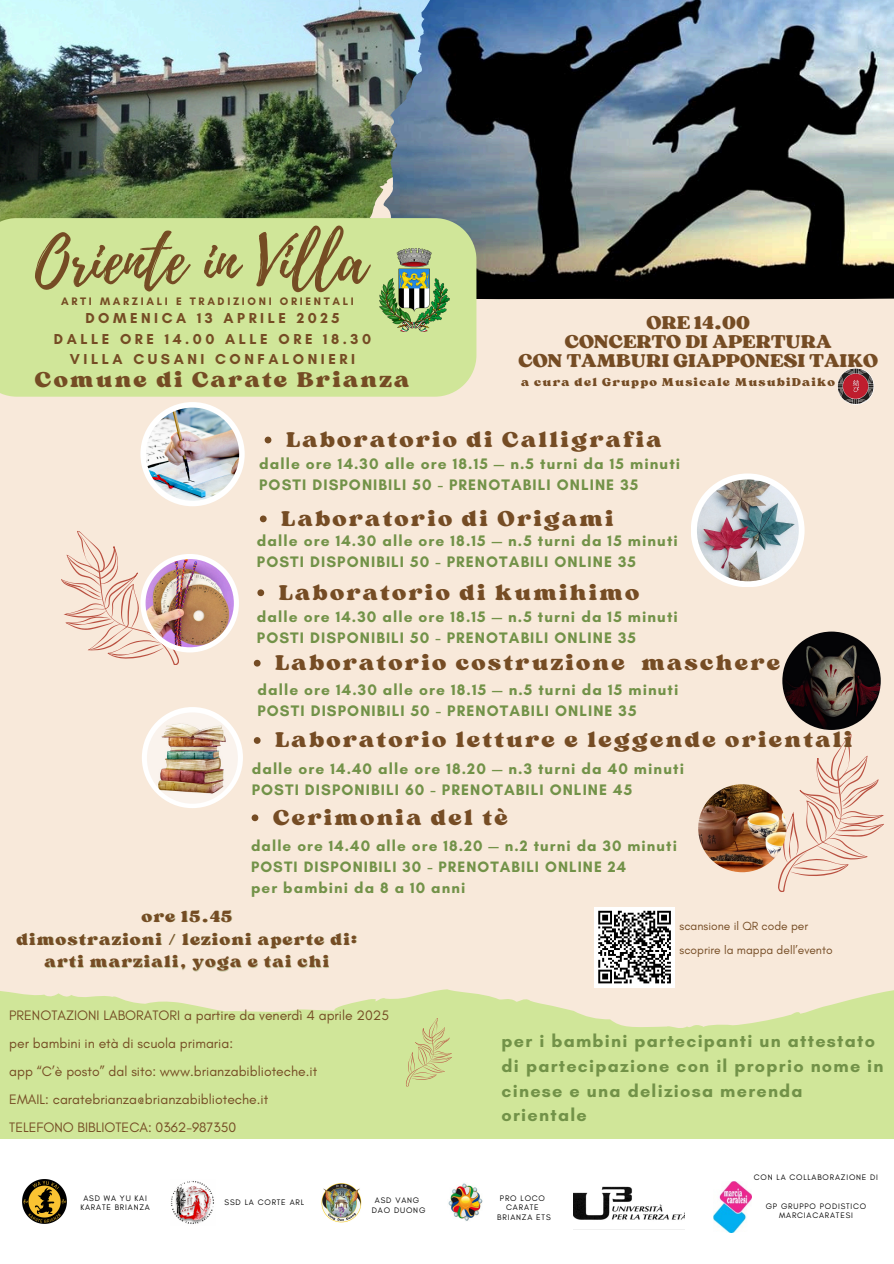
<style>
.page{position:relative;width:894px;height:1264px;background:#fff}
.page>*{position:absolute;margin:0;border:0;box-sizing:border-box;transform-origin:0 0}
.t1{font:64.65px "Playlist Script";color:#754c24}
.t2{font:22.5px "Sergio Trendy";letter-spacing:.1em;color:#754c24}
.t3{font:19.5px/19.2px "Sergio Trendy";color:#754c24;text-align:center}
.t4{font:700 18px/24.8px "Glacial Indifference";letter-spacing:.07em;color:#729248}
.t5{font:16.95px "Sergio Trendy";letter-spacing:.07em;color:#754c24}
.t6{font:700 15.6px/21.1px "Glacial Indifference";letter-spacing:.07em;color:#729248}
.t7{font:700 15.3px/21px "Glacial Indifference";letter-spacing:.07em;color:#729248}
.t8{font:700 14.7px/20.2px "Glacial Indifference";letter-spacing:.24em;color:#754c24;text-align:center}
.t9{font:13.95px/27.9px "Glacial Indifference";color:#754c24}
.t10{font:12px/24px "Glacial Indifference";color:#754c24}
.t11{font:12px "Sergio Trendy";letter-spacing:.1em;color:#754c24}
.t12{font:700 11.1px "Glacial Indifference";letter-spacing:.24em;color:#754c24}
.t13{font:8.1px/9.4px "Glacial Indifference";letter-spacing:.1em;color:#000;text-align:center}
</style>
<div class="page">
<div style="left:0;top:0;width:893px;height:1263px;background:#f8e9da"></div>
<svg style="left:0;top:989px;width:893px;height:150px;background:#d4e6a1"></svg>
<img style="left:0;top:0;width:383px;height:218px">
<img style="left:383px;top:0;width:510px;height:299px">
<svg style="left:751px;top:734px;width:133px;height:158px"></svg>
<svg style="left:61px;top:531px;width:118px;height:134px"></svg>
<div style="left:690px;top:473px;width:114px;height:114px;background:#fff;border-radius:50%"></div>
<img style="left:696px;top:479px;width:102px;height:102px;border-radius:50%">
<div style="left:142px;top:707px;width:101px;height:101px;background:#fff;border-radius:50%"></div>
<img style="left:147px;top:712px;width:91px;height:91px;border-radius:50%">
<div style="left:0;top:218px;width:476px;height:178px;background:#d0e699"></div>
<div style="left:140px;top:402px;width:104px;height:104px;background:#fff;border-radius:50%"></div>
<img style="left:146px;top:407px;width:93px;height:93px;border-radius:50%">
<div style="left:140px;top:554px;width:99px;height:98px;background:#fff;border-radius:50%"></div>
<img style="left:145px;top:559px;width:89px;height:88px;border-radius:50%">
<svg style="left:394px;top:1017px;width:59px;height:70px;background:#cedb92"></svg>
<div style="left:0;top:1139px;width:893px;height:124px;background:#fff"></div>
<img style="left:380px;top:248px;width:69px;height:84px">
<img style="left:573px;top:1186px;width:111px;height:34px">
<img style="left:448px;top:1183px;width:35px;height:38px">
<img style="left:321px;top:1183px;width:41px;height:40px">
<img style="left:171px;top:1181px;width:43px;height:43px">
<img style="left:22px;top:1179px;width:45px;height:45px">
<img style="left:698px;top:784px;width:88px;height:88px;border-radius:50%">
<img style="left:713px;top:1181px;width:38px;height:51px">
<svg style="left:254px;top:737px;width:6px;height:6px"></svg>
<svg style="left:254px;top:659px;width:6px;height:7px"></svg>
<img style="left:782px;top:631px;width:98px;height:99px;border-radius:50%">
<div style="left:594px;top:906px;width:80px;height:81px;background:#fff"></div>
<svg style="left:598px;top:910px;width:73px;height:74px"></svg>
<img style="left:837px;top:368px;width:36px;height:37px;border-radius:50%">
<svg style="left:264px;top:436px;width:7px;height:7px"></svg>
<svg style="left:260px;top:515px;width:6px;height:7px"></svg>
<svg style="left:257px;top:589px;width:7px;height:7px"></svg>
<svg style="left:251px;top:814px;width:7px;height:7px"></svg>
<p class="t1" style="left:35px;top:215px;width:332px">Oriente in Villa</p>
<h2 class="t12" style="left:61px;top:294px;width:294px">ARTI MARZIALI E TRADIZIONI ORIENTALI</h2>
<h3 class="t8" style="left:54px;top:308px;width:318px">DOMENICA 13 APRILE 2025<br>DALLE ORE 14.00 ALLE ORE 18.30</h3>
<p class="t8" style="left:70px;top:349px;width:286px">VILLA CUSANI CONFALONIERI</p>
<p class="t2" style="left:35px;top:365px;width:376px">Comune di Carate Brianza</p>
<p class="t3" style="left:518px;top:312px;width:361px">ORE 14.00<br>CONCERTO DI APERTURA<br>CON TAMBURI GIAPPONESI TAIKO</p>
<p class="t11" style="left:521px;top:374px;width:315px">a cura del Gruppo Musicale MusubiDaiko</p>
<p class="t2" style="left:286px;top:425px;width:377px">Laboratorio di Calligrafia</p>
<p class="t6" style="left:259px;top:453px;width:422px">dalle ore 14.30 alle ore 18.15 — n.5 turni da 15 minuti<br>POSTI DISPONIBILI 50 - PRENOTABILI ONLINE 35</p>
<h5 class="t2" style="left:281px;top:504px;width:334px">Laboratorio di Origami</h5>
<p class="t6" style="left:257px;top:530px;width:422px">dalle ore 14.30 alle ore 18.15 — n.5 turni da 15 minuti<br>POSTI DISPONIBILI 50 - PRENOTABILI ONLINE 35</p>
<p class="t2" style="left:279px;top:578px;width:362px">Laboratorio di kumihimo</p>
<p class="t6" style="left:257px;top:606px;width:422px">dalle ore 14.30 alle ore 18.15 — n.5 turni da 15 minuti<br>POSTI DISPONIBILI 50 - PRENOTABILI ONLINE 35</p>
<p class="t2" style="left:275px;top:648px;width:506px">Laboratorio costruzione maschere</p>
<p class="t6" style="left:257px;top:678px;width:422px">dalle ore 14.30 alle ore 18.15 — n.5 turni da 15 minuti<br>POSTI DISPONIBILI 50 - PRENOTABILI ONLINE 35</p>
<h2 class="t2" style="left:275px;top:725px;width:578px">Laboratorio letture e leggende orientali</h2>
<h4 class="t6" style="left:252px;top:757px;width:433px">dalle ore 14.40 alle ore 18.20 — n.3 turni da 40 minuti<br>POSTI DISPONIBILI 60 - PRENOTABILI ONLINE 45</h4>
<p class="t2" style="left:273px;top:803px;width:236px">Cerimonia del tè</p>
<p class="t7" style="left:251px;top:835px;width:427px">dalle ore 14.40 alle ore 18.20 — n.2 turni da 30 minuti<br>POSTI DISPONIBILI 30 - PRENOTABILI ONLINE 24<br>per bambini da 8 a 10 anni</p>
<p class="t5" style="left:141px;top:905px;width:92px">ore 15.45</p>
<p class="t5" style="left:16px;top:928px;width:342px">dimostrazioni / lezioni aperte di:</p>
<p class="t5" style="left:44px;top:951px;width:286px">arti marziali, yoga e tai chi</p>
<p class="t9" style="left:9px;top:1000px;width:381px">PRENOTAZIONI LABORATORI a partire da venerdì 4 aprile 2025 per bambini in età di scuola primaria:<br>app “C’è posto” dal sito: www.brianzabiblioteche.it</p>
<p class="t9" style="left:9px;top:1084px;width:260px">EMAIL: caratebrianza@brianzabiblioteche.it</p>
<h5 class="t9" style="left:9px;top:1112px;width:228px">TELEFONO BIBLIOTECA: 0362-987350</h5>
<h5 class="t13" style="left:83px;top:1193px;width:65px">ASD WA YU KAI</h5>
<p class="t13" style="left:80px;top:1202px;width:71px">KARATE BRIANZA</p>
<p class="t13" style="left:224px;top:1197px;width:81px">SSD LA CORTE ARL</p>
<p class="t13" style="left:375px;top:1195px;width:46px">ASD VANG</p>
<h5 class="t13" style="left:372px;top:1205px;width:55px">DAO DUONG</h5>
<p class="t10" style="left:679px;top:914px;width:154px">scansione il QR code per scoprire la mappa dell’evento</p>
<p class="t4" style="left:501px;top:1028px;width:383px">per i bambini partecipanti un attestato di partecipazione con il proprio nome in cinese e una deliziosa merenda orientale</p>
<p class="t13" style="left:499px;top:1193px;width:47px">PRO LOCO</p>
<h6 class="t13" style="left:506px;top:1202px;width:34px">CARATE</h6>
<p class="t13" style="left:497px;top:1212px;width:55px">BRIANZA ETS</p>
<p class="t13" style="left:753px;top:1172px;width:126px">CON LA COLLABORAZIONE DI</p>
<p class="t13" style="left:765px;top:1200px;width:102px">GP GRUPPO PODISTICO<br>MARCIACARATESI</p>
</div>
